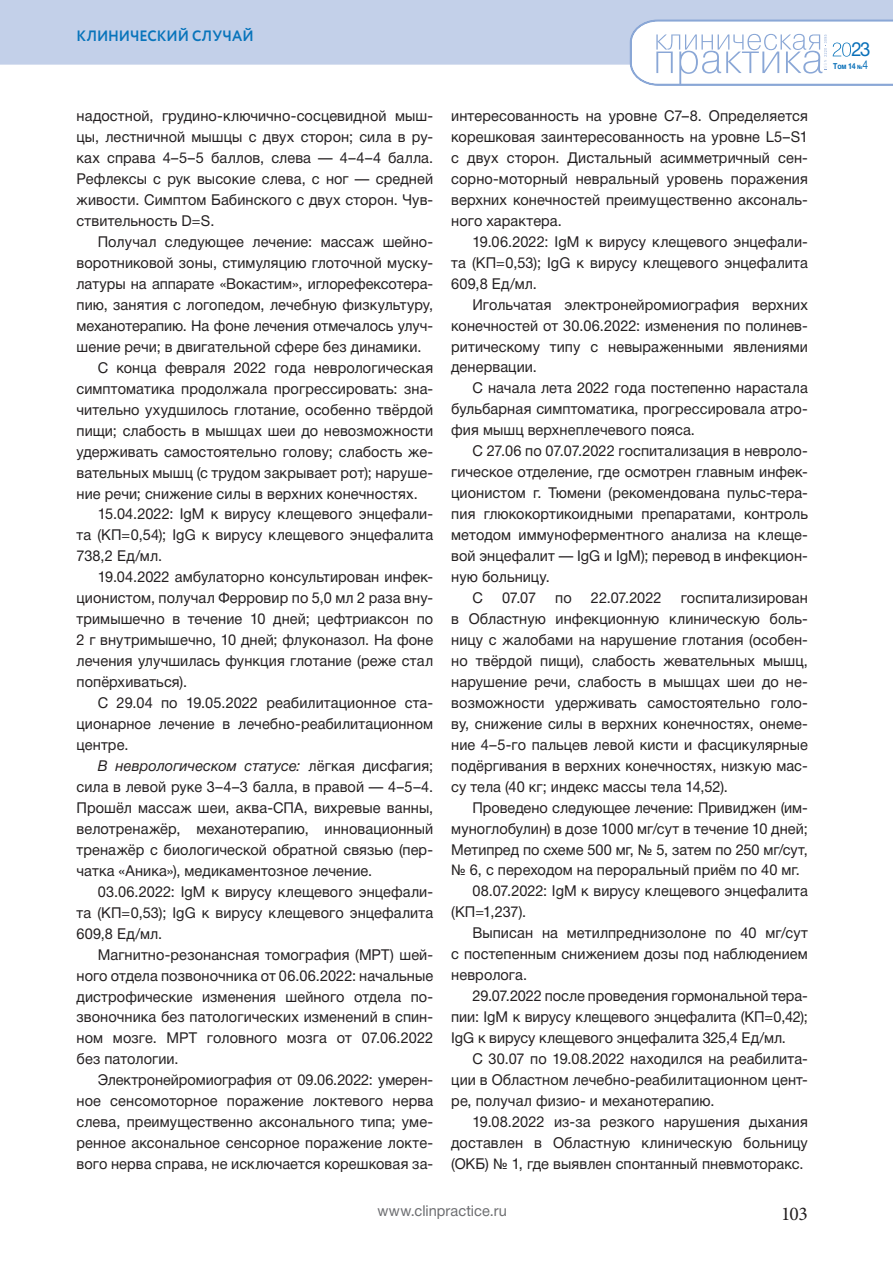
<style>
.page{position:relative;width:893px;height:1263px;background:#fff}
.page>*{position:absolute;margin:0;border:0;box-sizing:border-box;transform-origin:0 0}
.t1{font:19.5px "Minion Pro";color:#231f20}
.t2{font:19.5px "Helvetica Neue Cyr";color:#0970b9;scale:.95 1}
.t3{font:15px/21px "Helvetica Neue Cyr";letter-spacing:.005em;color:#231f20;text-align:justify}
.t4{font:italic 15px "Helvetica Neue Cyr";letter-spacing:.005em;color:#231f20}
.t5{font:15px "Helvetica Neue Cyr";letter-spacing:.005em;color:#6c6d70}
.t6{font:700 15px "Circe";color:#0874bb;scale:.95 1}
.t7{font:700 8.25px "Helvetica Neue Cyr";color:#0970b9;scale:.85 1}
.s1{font-style:normal}
.s2{font-size:6px}
.s3{font-weight:400;font-size:12px}
</style>
<div class="page">
<div style="left:0;top:0;width:893px;height:65px;background:#c3d0e9"></div>
<svg style="left:629px;top:19px;width:264px;height:67px"></svg>
<p class="t6" style="left:77px;top:26px;width:188px">КЛИНИЧЕСКИЙ СЛУЧАЙ</p>
<p class="t3" style="left:77px;top:106px;width:358px">надостной, грудино-ключично-сосцевидной мыш&shy;цы, лестничной мышцы с двух сторон; сила в ру&shy;ках справа 4–5–5 баллов, слева — 4–4–4 балла.<br>Рефлексы с рук высокие слева, с ног — средней живости. Симптом Бабинского с двух сторон. Чув&shy;ствительность D=S.</p>
<p class="t3" style="left:98px;top:231px;width:337px">Получал следующее лечение: массаж шейно-</p>
<p class="t3" style="left:77px;top:252px;width:358px">воротниковой зоны, стимуляцию глоточной муску-</p>
<p class="t3" style="left:77px;top:273px;width:358px">латуры на аппарате «Вокастим», иглорефексотера-</p>
<p class="t3" style="left:77px;top:294px;width:358px">пию, занятия с логопедом, лечебную физкультуру,</p>
<p class="t3" style="left:77px;top:315px;width:358px">механотерапию. На фоне лечения отмечалось улуч-</p>
<p class="t3" style="left:77px;top:336px;width:347px">шение речи; в двигательной сфере без динамики.</p>
<p class="t3" style="left:98px;top:357px;width:337px">С конца февраля 2022 года неврологическая</p>
<p class="t3" style="left:77px;top:378px;width:358px">симптоматика продолжала прогрессировать: зна-</p>
<p class="t3" style="left:77px;top:399px;width:358px">чительно ухудшилось глотание, особенно твёрдой</p>
<p class="t3" style="left:77px;top:420px;width:358px">пищи; слабость в мышцах шеи до невозможности</p>
<p class="t3" style="left:77px;top:441px;width:358px">удерживать самостоятельно голову; слабость же-</p>
<p class="t3" style="left:77px;top:462px;width:358px">вательных мышц (с трудом закрывает рот); наруше-</p>
<p class="t3" style="left:77px;top:483px;width:343px">ние речи; снижение силы в верхних конечностях.</p>
<p class="t3" style="left:98px;top:504px;width:337px">15.04.2022: IgM к вирусу клещевого энцефали-</p>
<p class="t3" style="left:77px;top:525px;width:358px">та (КП=0,54); IgG к вирусу клещевого энцефалита</p>
<p class="t3" style="left:77px;top:546px;width:87px">738,2 Ед/мл.</p>
<p class="t3" style="left:98px;top:567px;width:337px">19.04.2022 амбулаторно консультирован инфек-</p>
<p class="t3" style="left:77px;top:588px;width:358px">ционистом, получал Ферровир по 5,0 мл 2 раза вну-</p>
<p class="t3" style="left:77px;top:609px;width:358px">тримышечно в течение 10 дней; цефтриаксон по</p>
<p class="t3" style="left:77px;top:629px;width:358px">2 г внутримышечно, 10 дней; флуконазол. На фоне</p>
<p class="t3" style="left:77px;top:650px;width:358px">лечения улучшилась функция глотание (реже стал</p>
<p class="t3" style="left:77px;top:671px;width:112px">попёрхиваться).</p>
<p class="t3" style="left:98px;top:692px;width:337px">С 29.04 по 19.05.2022 реабилитационное ста-</p>
<p class="t3" style="left:77px;top:713px;width:358px">ционарное лечение в лечебно-реабилитационном</p>
<p class="t3" style="left:77px;top:734px;width:53px">центре.</p>
<p class="t4" style="left:98px;top:757px;width:337px">В неврологическом статусе: <span class="s1">лёгкая дисфагия;</span></p>
<p class="t3" style="left:77px;top:776px;width:358px">сила в левой руке 3–4–3 балла, в правой — 4–5–4.</p>
<p class="t3" style="left:77px;top:797px;width:358px">Прошёл массаж шеи, аква-СПА, вихревые ванны,</p>
<p class="t3" style="left:77px;top:818px;width:358px">велотренажёр, механотерапию, инновационный</p>
<p class="t3" style="left:77px;top:839px;width:357px">тренажёр с биологической обратной связью (пер-</p>
<p class="t3" style="left:77px;top:860px;width:297px">чатка «Аника»), медикаментозное лечение.</p>
<p class="t3" style="left:98px;top:881px;width:337px">03.06.2022: IgM к вирусу клещевого энцефали-</p>
<p class="t3" style="left:77px;top:902px;width:358px">та (КП=0,53); IgG к вирусу клещевого энцефалита</p>
<p class="t3" style="left:77px;top:923px;width:87px">609,8 Ед/мл.</p>
<p class="t3" style="left:98px;top:944px;width:337px">Магнитно-резонансная томография (МРТ) шей-</p>
<p class="t3" style="left:77px;top:965px;width:358px">ного отдела позвоночника от 06.06.2022: начальные</p>
<p class="t3" style="left:77px;top:986px;width:358px">дистрофические изменения шейного отдела по-</p>
<p class="t3" style="left:77px;top:1007px;width:358px">звоночника без патологических изменений в спин-</p>
<p class="t3" style="left:77px;top:1028px;width:358px">ном мозге. МРТ головного мозга от 07.06.2022</p>
<p class="t3" style="left:77px;top:1049px;width:104px">без патологии.</p>
<p class="t3" style="left:98px;top:1070px;width:337px">Электронейромиография от 09.06.2022: умерен-</p>
<p class="t3" style="left:77px;top:1091px;width:358px">ное сенсомоторное поражение локтевого нерва</p>
<p class="t3" style="left:77px;top:1111px;width:358px">слева, преимущественно аксонального типа; уме-</p>
<p class="t3" style="left:77px;top:1132px;width:358px">ренное аксональное сенсорное поражение локте-</p>
<p class="t3" style="left:77px;top:1153px;width:358px">вого нерва справа, не исключается корешковая за-</p>
<p class="t3" style="left:451px;top:105px;width:358px">интересованность на уровне С7–8. Определяется корешковая заинтересованность на уровне L5–S1 с двух сторон. Дистальный асимметричный сен&shy;сорно-моторный невральный уровень поражения верхних конечностей преимущественно аксональ&shy;ного характера.</p>
<p class="t3" style="left:451px;top:231px;width:358px;text-indent:21px">19.06.2022: IgM к вирусу клещевого энцефали&shy;та (КП=0,53); IgG к вирусу клещевого энцефалита 609,8 Ед/мл.</p>
<p class="t3" style="left:451px;top:294px;width:358px;text-indent:21px">Игольчатая электронейромиография верхних конечностей от 30.06.2022: изменения по полинев&shy;ритическому типу с невыраженными явлениями денервации.</p>
<p class="t3" style="left:451px;top:378px;width:358px;text-indent:21px">С начала лета 2022 года постепенно нарастала бульбарная симптоматика, прогрессировала атро&shy;фия мышц верхнеплечевого пояса.</p>
<p class="t3" style="left:472px;top:441px;width:337px">С 27.06 по 07.07.2022 госпитализация в невроло-</p>
<p class="t3" style="left:451px;top:462px;width:358px">гическое отделение, где осмотрен главным инфек-</p>
<p class="t3" style="left:451px;top:483px;width:358px">ционистом г. Тюмени (рекомендована пульс-тера-</p>
<p class="t3" style="left:451px;top:503px;width:358px">пия глюкокортикоидными препаратами, контроль</p>
<p class="t3" style="left:451px;top:524px;width:358px">методом иммуноферментного анализа на клеще-</p>
<p class="t3" style="left:451px;top:545px;width:358px">вой энцефалит — IgG и IgM); перевод в инфекцион-</p>
<p class="t3" style="left:451px;top:566px;width:100px">ную больницу.</p>
<p class="t3" style="left:472px;top:587px;width:12px">С</p>
<p class="t3" style="left:502px;top:587px;width:36px">07.07</p>
<p class="t3" style="left:555px;top:587px;width:18px">по</p>
<p class="t3" style="left:591px;top:587px;width:72px">22.07.2022</p>
<p class="t3" style="left:451px;top:587px;width:358px;text-indent:229px">госпитализирован в Областную инфекционную клиническую боль&shy;ницу с жалобами на нарушение глотания (особен&shy;но твёрдой пищи), слабость жевательных мышц, нарушение речи, слабость в мышцах шеи до не&shy;возможности удерживать самостоятельно голо&shy;ву, снижение силы в верхних конечностях, онеме&shy;ние 4–5-го пальцев левой кисти и фасцикулярные подёргивания в верхних конечностях, низкую мас&shy;су тела (40 кг; индекс массы тела 14,52).</p>
<p class="t3" style="left:472px;top:797px;width:337px">Проведено следующее лечение: Привиджен (им-</p>
<p class="t3" style="left:451px;top:818px;width:358px">муноглобулин) в дозе 1000 мг/сут в течение 10 дней;</p>
<p class="t3" style="left:451px;top:839px;width:358px">Метипред по схеме 500 мг, № 5, затем по 250 мг/сут,</p>
<p class="t3" style="left:451px;top:860px;width:350px">№ 6, с переходом на пероральный приём по 40 мг.</p>
<p class="t3" style="left:472px;top:881px;width:337px">08.07.2022: IgM к вирусу клещевого энцефалита</p>
<p class="t3" style="left:451px;top:902px;width:77px">(КП=1,237).</p>
<p class="t3" style="left:472px;top:923px;width:337px">Выписан на метилпреднизолоне по 40 мг/сут</p>
<p class="t3" style="left:451px;top:944px;width:358px">с постепенным снижением дозы под наблюдением</p>
<p class="t3" style="left:451px;top:964px;width:77px">невролога.</p>
<p class="t3" style="left:472px;top:985px;width:337px">29.07.2022 после проведения гормональной тера-</p>
<p class="t3" style="left:451px;top:1006px;width:358px">пии: IgM к вирусу клещевого энцефалита (КП=0,42);</p>
<p class="t3" style="left:451px;top:1027px;width:336px">IgG к вирусу клещевого энцефалита 325,4 Ед/мл.</p>
<p class="t3" style="left:472px;top:1048px;width:337px">С 30.07 по 19.08.2022 находился на реабилита-</p>
<p class="t3" style="left:451px;top:1069px;width:357px">ции в Областном лечебно-реабилитационном цент-</p>
<p class="t3" style="left:451px;top:1090px;width:265px">ре, получал физио- и механотерапию.</p>
<p class="t3" style="left:472px;top:1111px;width:337px">19.08.2022 из-за резкого нарушения дыхания</p>
<p class="t3" style="left:451px;top:1132px;width:358px">доставлен в Областную клиническую больницу</p>
<p class="t3" style="left:451px;top:1153px;width:354px">(ОКБ) № 1, где выявлен спонтанный пневмоторакс.</p>
<p class="t5" style="left:377px;top:1203px;width:131px">www.clinpractice.ru</p>
<h1 class="t1" style="left:781px;top:1200px;width:28px">103</h1>
<h1 class="t2" style="left:851px;top:39px;width:22px">23</h1>
<p class="t7" style="left:833px;top:61px;width:43px">Том 14 <span class="s2">№</span><span class="s3">4</span></p>
</div>
